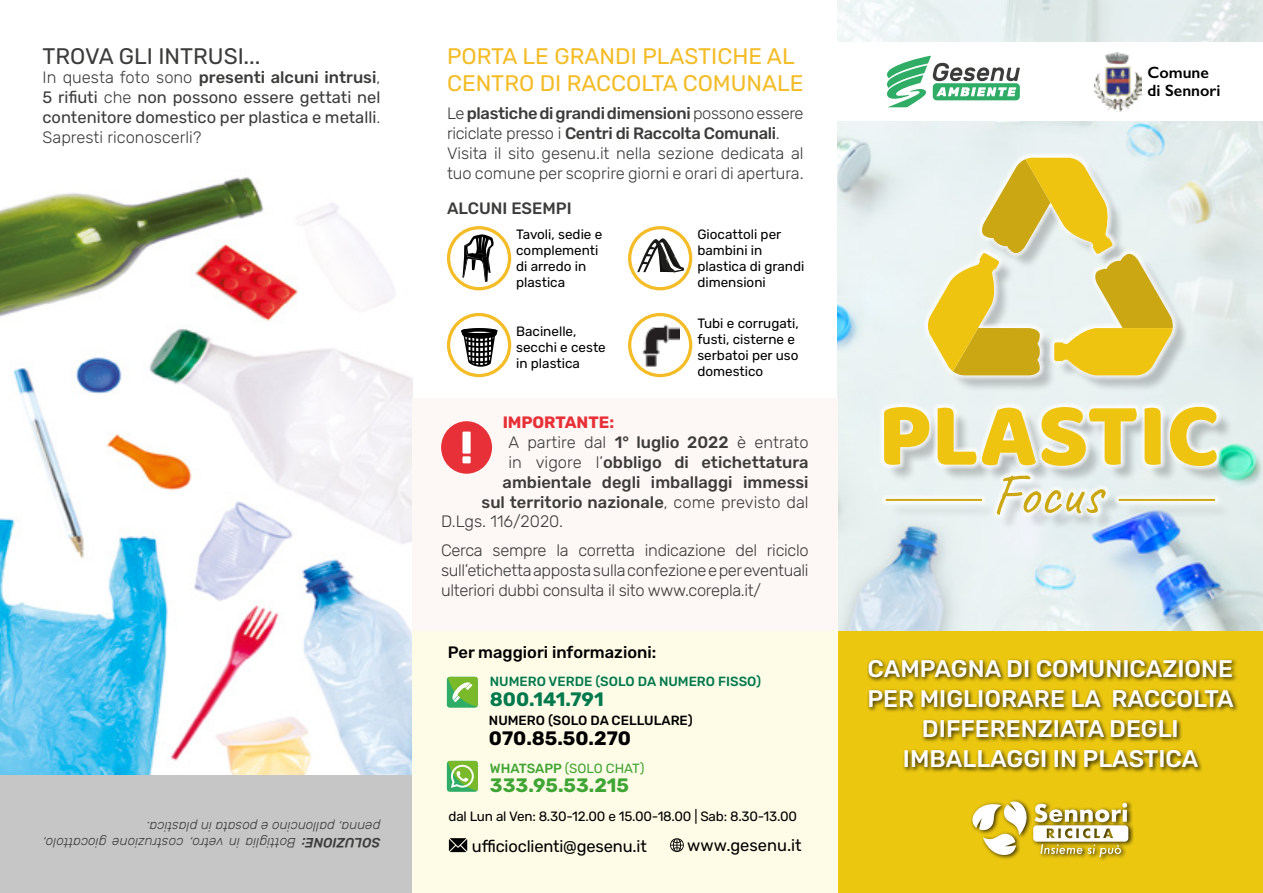
<style>
.page{position:relative;width:1263px;height:893px;background:#fff}
.page>*{position:absolute;margin:0;border:0;box-sizing:border-box;transform-origin:0 0}
.t1{font:500 24px/30px "Rubik";color:#fff;text-align:center}
.t2{font:22.5px/27px "Rubik";color:#f4bc27}
.t3{font:22.5px "Rubik";color:#3c3c3b}
.t4{font:700 19.35px "Rubik";color:#000}
.t5{font:700 19.35px "Rubik";color:#3fa535}
.t6{font:700 19.35px "Rubik";color:#00794d}
.t7{font:300 16.5px/19.8px "Rubik";letter-spacing:-.005em;color:#3c3c3b}
.t8{font:16.5px/19.8px "Rubik";color:#3c3c3b;text-align:justify}
.t9{font:500 16.5px "Rubik";color:#3c3c3b}
.t10{font:16.5px "Rubik";letter-spacing:-.01em;color:#000}
.t11{font:500 16.5px "Rubik";color:#000}
.t12{font:700 16.5px "Rubik";color:#e73037}
.t13{font:600 16.35px/17.5px "Gill Sans";color:#000}
.t14{font:13.5px/16.2px "Rubik";color:#000}
.t15{font:italic 300 13.5px/16.2px "Rubik";color:#3c3c3b}
.t16{font:500 13.35px "Rubik";color:#00794d}
.t17{font:500 13.35px "Rubik";color:#000}
.t18{font:13.35px "Rubik";color:#3fa535}
.s1{font-weight:300}
.s2{font-weight:500}
</style>
<div class="page">
<img style="left:838px;top:0;width:425px;height:632px">
<div style="left:0;top:774px;width:412px;height:119px;background:#c6c6c6"></div>
<div style="left:838px;top:632px;width:425px;height:261px;background:#ebc710"></div>
<div style="left:867px;top:658px;width:372px;height:115px;background:#000;opacity:.75"></div>
<img style="left:0;top:177px;width:412px;height:597px">
<div style="left:887px;top:162px;width:346px;height:369px;background:#000;opacity:.21"></div>
<svg style="left:879px;top:153px;width:342px;height:367px;background:#e3ecec"></svg>
<svg style="left:927px;top:158px;width:246px;height:217px;background:#e2d68e"></svg>
<svg style="left:884px;top:407px;width:45px;height:58px;background:#e7cd57"></svg>
<svg style="left:937px;top:408px;width:39px;height:57px;background:#e9d576"></svg>
<svg style="left:982px;top:407px;width:155px;height:59px;background:#e8d474"></svg>
<svg style="left:1144px;top:408px;width:17px;height:57px"></svg>
<svg style="left:1170px;top:407px;width:47px;height:59px;background:#e7d271"></svg>
<hr style="left:886px;top:499px;width:96px;height:2px;background:#cba813">
<svg style="left:997px;top:475px;width:109px;height:40px"></svg>
<hr style="left:1119px;top:499px;width:96px;height:2px;background:#cba813">
<div style="left:412px;top:398px;width:426px;height:234px;background:#fdf7f5"></div>
<div style="left:412px;top:632px;width:426px;height:261px;background:#fefbe7"></div>
<svg style="left:449px;top:838px;width:18px;height:14px"></svg>
<svg style="left:670px;top:838px;width:14px;height:14px"></svg>
<svg style="left:462px;top:234px;width:32px;height:48px"></svg>
<div style="left:447px;top:226px;width:64px;height:64px;border:3px solid #f4bc27;border-radius:50%"></div>
<div style="left:628px;top:226px;width:64px;height:64px;border:3px solid #f4bc27;border-radius:50%"></div>
<div style="left:447px;top:313px;width:64px;height:64px;border:3px solid #f4bc27;border-radius:50%"></div>
<div style="left:628px;top:313px;width:64px;height:64px;border:3px solid #f4bc27;border-radius:50%"></div>
<svg style="left:461px;top:328px;width:36px;height:6px"></svg>
<svg style="left:461px;top:329px;width:36px;height:38px"></svg>
<img style="left:642px;top:324px;width:37px;height:43px">
<svg style="left:637px;top:238px;width:47px;height:35px"></svg>
<div style="left:441px;top:421px;width:51px;height:53px;background:#e73037;border-radius:50%"></div>
<svg style="left:462px;top:432px;width:9px;height:31px"></svg>
<div style="left:838px;top:43px;width:425px;height:78px;background:#fff"></div>
<img style="left:1094px;top:52px;width:47px;height:59px">
<svg style="left:887px;top:56px;width:133px;height:51px"></svg>
<div style="left:970px;top:799px;width:164px;height:63px;background:#000;opacity:.75"></div>
<svg style="left:970px;top:801px;width:158px;height:56px"></svg>
<svg style="left:447px;top:677px;width:31px;height:31px"></svg>
<svg style="left:447px;top:761px;width:31px;height:31px"></svg>
<h2 class="t3" style="left:43px;top:39px;width:220px">TROVA GLI INTRUSI...</h2>
<p class="t8" style="left:43px;top:69px;width:339px"><span class="s1">In questa foto sono</span> <span class="s2">presenti alcuni intrusi</span><span class="s1">, </span>5 rifiuti <span class="s1">che</span> non possono essere gettati nel contenitore domestico per plastica e metalli<span class="s1">.<br>Sapresti riconoscerli?</span></p>
<p class="t15" style="left:380px;top:850px;width:339px;rotate:-180deg"><span class="s2">SOLUZIONE:</span> Bottiglia in vetro, costruzione giocattolo, penna, palloncino e posata in plastica.</p>
<h2 class="t2" style="left:447px;top:43px;width:358px">PORTA LE GRANDI PLASTICHE AL<br>CENTRO DI RACCOLTA COMUNALE</h2>
<p class="t7" style="left:447px;top:105px;width:358px">Le <span class="s2">plastiche di grandi dimensioni</span> possono essere riciclate presso i <span class="s2">Centri di Raccolta Comunali</span>.<br>Visita il sito gesenu.it nella sezione dedicata al tuo comune per scoprire giorni e orari di apertura.</p>
<p class="t9" style="left:447px;top:196px;width:126px">ALCUNI ESEMPI</p>
<p class="t14" style="left:516px;top:227px;width:88px">Tavoli, sedie e complementi di arredo in plastica</p>
<p class="t14" style="left:697px;top:227px;width:109px">Giocattoli per bambini in plastica di grandi dimensioni</p>
<p class="t14" style="left:516px;top:324px;width:91px">Bacinelle, secchi e ceste in plastica</p>
<p class="t14" style="left:697px;top:315px;width:103px">Tubi e corrugati, fusti, cisterne e serbatoi per uso domestico</p>
<p class="t12" style="left:503px;top:413px;width:113px">IMPORTANTE:</p>
<p class="t7" style="left:509px;top:433px;width:301px">A partire dal <span class="s2">1° luglio 2022</span> è entrato</p>
<p class="t9" style="left:509px;top:450px;width:302px"><span class="s1">in vigore l’</span>obbligo di etichettatura</p>
<p class="t9" style="left:503px;top:470px;width:308px">ambientale degli imballaggi immessi</p>
<p class="t9" style="left:482px;top:490px;width:329px">sul territorio nazionale<span class="s1">, come previsto dal</span></p>
<p class="t7" style="left:441px;top:513px;width:123px">D.Lgs. 116/2020.</p>
<p class="t7" style="left:441px;top:541px;width:369px;text-align:justify">Cerca sempre la corretta indicazione del riciclo sull’etichetta apposta sulla confezione e per eventuali ulteriori dubbi consulta il sito www.corepla.it/</p>
<p class="t11" style="left:448px;top:640px;width:210px">Per maggiori informazioni:</p>
<p class="t16" style="left:490px;top:671px;width:273px">NUMERO VERDE (SOLO DA NUMERO FISSO)</p>
<p class="t6" style="left:490px;top:688px;width:115px">800.141.791</p>
<p class="t17" style="left:489px;top:710px;width:205px">NUMERO (SOLO DA CELLULARE)</p>
<p class="t4" style="left:489px;top:727px;width:144px">070.85.50.270</p>
<p class="t18" style="left:490px;top:759px;width:156px"><span class="s2">WHATSAPP</span> (SOLO CHAT)</p>
<p class="t5" style="left:490px;top:774px;width:141px">333.95.53.215</p>
<p class="t14" style="left:448px;top:809px;width:350px">dal Lun al Ven: 8.30-12.00 e 15.00-18.00 | Sab: 8.30-13.00</p>
<p class="t10" style="left:472px;top:834px;width:176px">ufficioclienti@gesenu.it</p>
<p class="t10" style="left:687px;top:833px;width:116px">www.gesenu.it</p>
<p class="t13" style="left:1147px;top:64px;width:74px">Comune di Sennori</p>
<h1 class="t1" style="left:867px;top:655px;width:368px">CAMPAGNA DI COMUNICAZIONE<br>PER MIGLIORARE LA RACCOLTA<br>DIFFERENZIATA DEGLI<br>IMBALLAGGI IN PLASTICA</h1>
</div>
